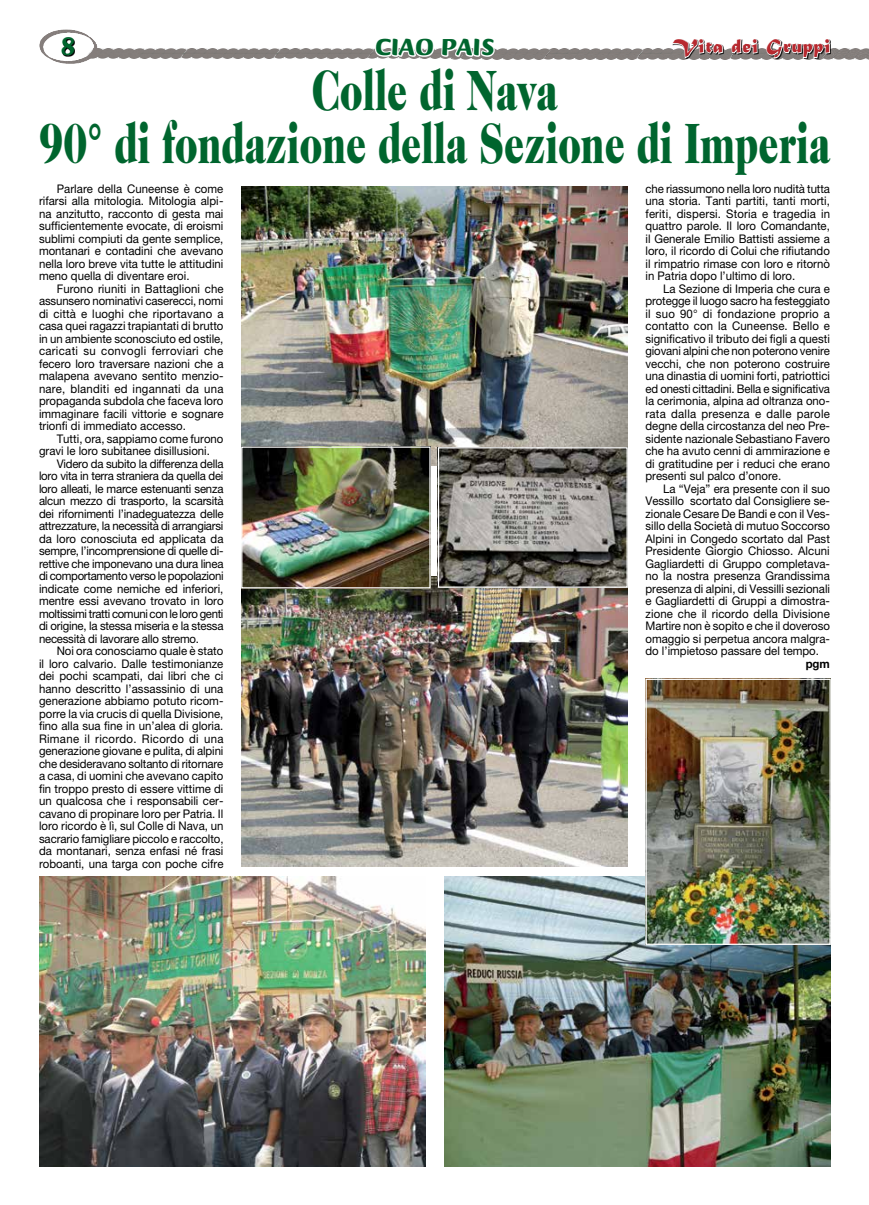
<style>
.page{position:relative;width:869px;height:1205px;background:#fff}
.page>*{position:absolute;margin:0;border:0;box-sizing:border-box;transform-origin:0 0}
.t1{font:900 57.5px/52.5px "Caslon 224 Std";color:#00652e;text-align:center;scale:.68 1}
.t2{font:700 27.5px "Briem Script Std";color:#00652e}
.t3{font:900 25px "Briem Script Std";color:#00652e}
.t4{font:20px "Matura MT Script Capitals";letter-spacing:.05em;color:#b8292f}
.t5{font:11.88px/12.5px "Helvetica Neue LT Std";color:#000;text-align:justify;scale:.96 1}
.t6{font:700 11.88px "Helvetica Neue LT Std";color:#000;scale:.96 1}
</style>
<div class="page">
<img style="left:643px;top:49px;width:27px;height:10px">
<img style="left:550px;top:49px;width:93px;height:10px">
<img style="left:496px;top:49px;width:54px;height:10px">
<img style="left:281px;top:49px;width:92px;height:10px">
<img style="left:187px;top:49px;width:94px;height:10px">
<img style="left:97px;top:49px;width:90px;height:10px">
<img style="left:830px;top:49px;width:38px;height:10px">
<div style="left:672px;top:40px;width:158px;height:19px;background:#000;opacity:.85"></div>
<svg style="left:670px;top:39px;width:53px;height:20px"></svg>
<svg style="left:730px;top:39px;width:28px;height:16px"></svg>
<svg style="left:765px;top:39px;width:65px;height:21px"></svg>
<svg style="left:39px;top:30px;width:58px;height:34px"></svg>
<svg style="left:62px;top:38px;width:13px;height:18px"></svg>
<img style="left:39px;top:876px;width:386px;height:290px">
<img style="left:444px;top:876px;width:386px;height:290px">
<img style="left:647px;top:681px;width:181px;height:262px">
<div style="left:645px;top:679px;width:185px;height:266px;border:1px solid #fff"></div>
<img style="left:241px;top:577px;width:386px;height:289px">
<img style="left:241px;top:187px;width:386px;height:278px">
<img style="left:243px;top:448px;width:185px;height:138px">
<div style="left:241px;top:446px;width:189px;height:142px;border:1px solid #fff"></div>
<img style="left:439px;top:449px;width:186px;height:137px">
<div style="left:437px;top:447px;width:190px;height:141px;border:1px solid #fff"></div>
<svg style="left:373px;top:48px;width:123px;height:11px"></svg>
<h2 class="t2" style="left:60px;top:31px;width:17px">8</h2>
<h3 class="t4" style="left:672px;top:34px;width:159px">Vita dei Gruppi</h3>
<h3 class="t3" style="left:375px;top:33px;width:121px">CIAO PAIS</h3>
<h1 class="t1" style="left:39px;top:64px;width:1163px">Colle di Nava<br>90° di fondazione della Sezione di Imperia</h1>
<p class="t5" style="left:645px;top:182px;width:194px">che riassumono nella loro nudità tutta una storia. Tanti partiti, tanti morti, feriti, dispersi. Storia e tragedia in quattro parole. Il loro Comandante, il Generale Emilio Battisti assieme a loro, il ricordo di Colui che rifiutando il rimpatrio rimase con loro e ritornò in Patria dopo l’ultimo di loro.</p>
<p class="t5" style="left:645px;top:282px;width:194px;text-indent:18px">La Sezione di Imperia che cura e protegge il luogo sacro ha festeggiato il suo 90° di fondazione proprio a contatto con la Cuneense. Bello e significativo il tributo dei figli a questi giovani alpini che non poterono venire vecchi, che non poterono costruire una dinastia di uomini forti, patriottici ed onesti cittadini. Bella e significativa la cerimonia, alpina ad oltranza ono&shy;rata dalla presenza e dalle parole degne della circostanza del neo Pre&shy;sidente nazionale Sebastiano Favero che ha avuto cenni di ammirazione e di gratitudine per i reduci che erano presenti sul palco d’onore.</p>
<p class="t5" style="left:645px;top:482px;width:194px;text-indent:18px">La “Veja” era presente con il suo Vessillo scortato dal Consigliere se&shy;zionale Cesare De Bandi e con il Ves&shy;sillo della Società di mutuo Soccorso Alpini in Congedo scortato dal Past Presidente Giorgio Chiosso. Alcuni Gagliardetti di Gruppo completava&shy;no la nostra presenza Grandissima presenza di alpini, di Vessilli sezionali e Gagliardetti di Gruppi a dimostra&shy;zione che il ricordo della Divisione Martire non è sopito e che il doveroso omaggio si perpetua ancora malgra&shy;do l’impietoso passare del tempo.</p>
<p class="t6" style="left:805px;top:656px;width:27px">pgm</p>
<p class="t5" style="left:39px;top:182px;width:193px;text-indent:18px">Parlare della Cuneense è come rifarsi alla mitologia. Mitologia alpi&shy;na anzitutto, racconto di gesta mai sufficientemente evocate, di eroismi sublimi compiuti da gente semplice, montanari e contadini che avevano nella loro breve vita tutte le attitudini meno quella di diventare eroi.</p>
<p class="t5" style="left:39px;top:282px;width:194px;text-indent:18px">Furono riuniti in Battaglioni che assunsero nominativi caserecci, nomi di città e luoghi che riportavano a casa quei ragazzi trapiantati di brutto in un ambiente sconosciuto ed ostile, caricati su convogli ferroviari che fecero loro traversare nazioni che a malapena avevano sentito menzio&shy;nare, blanditi ed ingannati da una propaganda subdola che faceva loro immaginare facili vittorie e sognare trionfi di immediato accesso.</p>
<p class="t5" style="left:39px;top:432px;width:193px;text-indent:18px">Tutti, ora, sappiamo come furono gravi le loro subitanee disillusioni.</p>
<p class="t5" style="left:39px;top:457px;width:194px;text-indent:18px">Videro da subito la differenza della loro vita in terra straniera da quella dei loro alleati, le marce estenuanti senza alcun mezzo di trasporto, la scarsità dei rifornimenti l’inadeguatezza delle attrezzature, la necessità di arrangiarsi da loro conosciuta ed applicata da sempre, l’incomprensione di quelle di&shy;rettive che imponevano una dura linea di comportamento verso le popolazioni indicate come nemiche ed inferiori, mentre essi avevano trovato in loro moltissimi tratti comuni con le loro genti di origine, la stessa miseria e la stessa necessità di lavorare allo stremo.</p>
<p class="t5" style="left:39px;top:645px;width:194px;text-indent:18px">Noi ora conosciamo quale è stato il loro calvario. Dalle testimonianze dei pochi scampati, dai libri che ci hanno descritto l’assassinio di una generazione abbiamo potuto ricom&shy;porre la via crucis di quella Divisione, fino alla sua fine in un’alea di gloria.<br>Rimane il ricordo. Ricordo di una generazione giovane e pulita, di alpini che desideravano soltanto di ritornare a casa, di uomini che avevano capito fin troppo presto di essere vittime di un qualcosa che i responsabili cer&shy;cavano di propinare loro per Patria. Il loro ricordo è lì, sul Colle di Nava, un sacrario famigliare piccolo e raccolto, da montanari, senza enfasi né frasi roboanti, una targa con poche cifre</p>
</div>
